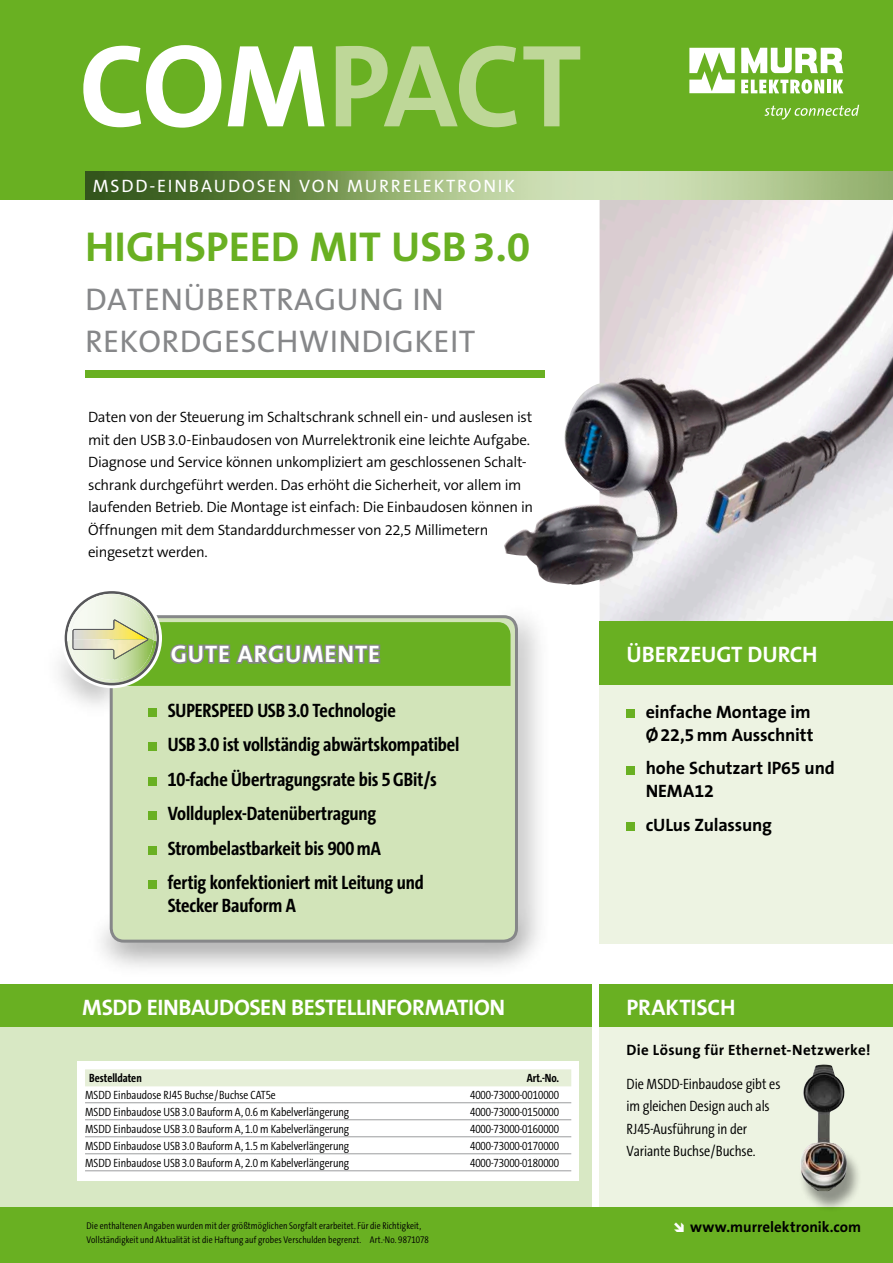
<style>
.page{position:relative;width:893px;height:1263px;background:#fff}
.page>*{position:absolute;margin:0;border:0;box-sizing:border-box;transform-origin:0 0}
.t1{font:700 42px "The Sans B7";color:#69b022}
.t2{font:31.5px/42px "The Sans B5 Plain";letter-spacing:.01em;color:#868789}
.t3{font:700 24px "The Sans B7";letter-spacing:.04em;color:#fff}
.t4{font:700 22.5px "The Sans B7";letter-spacing:-.015em;color:#fff}
.t5{font:700 19.5px/34.5px "The Sans Cd TF7";letter-spacing:-.005em;color:#000}
.t6{font:700 18px/22.5px "The Sans B7";letter-spacing:-.01em;color:#000}
.t7{font:18px "The Sans B5 Plain";letter-spacing:.1em;color:#fff}
.t8{font:300 15px/22.5px "The Sans B4";letter-spacing:-.02em;color:#000}
.t9{font:300 15px/22.5px "The Sans Cd TF4";letter-spacing:-.005em;color:#000}
.t10{font:700 15px "The Sans B7";letter-spacing:.02em;color:#000}
.t11{font:300 12px "The Sans Cd TF4";color:#000}
.t12{font:700 12px "The Sans Cd TF7";color:#000}
.t13{font:300 9.75px "The Sans Cd TF4";letter-spacing:.01em;color:#000}
</style>
<div class="page">
<img style="left:600px;top:199px;width:293px;height:422px">
<img style="left:504px;top:259px;width:373px;height:326px">
<div style="left:600px;top:629px;width:293px;height:315px;background:#edf3e2"></div>
<div style="left:600px;top:621px;width:293px;height:64px;background:#69b022"></div>
<div style="left:600px;top:993px;width:293px;height:270px;background:#edf3e2"></div>
<div style="left:0;top:1019px;width:591px;height:214px;background:#d8e8c4"></div>
<div style="left:0;top:0;width:893px;height:199px;background:#69b022"></div>
<img style="left:86px;top:172px;width:807px;height:27px">
<svg style="left:336px;top:46px;width:244px;height:81px"></svg>
<svg style="left:83px;top:45px;width:242px;height:83px"></svg>
<svg style="left:689px;top:48px;width:46px;height:45px"></svg>
<svg style="left:741px;top:79px;width:83px;height:15px"></svg>
<hr style="left:827px;top:80px;width:4px;height:13px;background:#fff">
<svg style="left:833px;top:80px;width:10px;height:13px"></svg>
<svg style="left:741px;top:48px;width:102px;height:25px"></svg>
<svg style="left:765px;top:105px;width:94px;height:15px"></svg>
<div style="left:0;top:984px;width:591px;height:43px;background:#69b022"></div>
<div style="left:85px;top:370px;width:459px;height:8px;background:#69b022"></div>
<div style="left:77px;top:1061px;width:502px;height:120px;background:#fff"></div>
<div style="left:0;top:1208px;width:893px;height:55px;background:#69b022"></div>
<div style="left:600px;top:984px;width:293px;height:43px;background:#69b022"></div>
<div style="left:85px;top:1069px;width:486px;height:17px;background:#e6efd8"></div>
<hr style="left:85px;top:1102px;width:486px;height:1px;background:#9c9d9f">
<hr style="left:85px;top:1119px;width:486px;height:1px;background:#9c9d9f">
<hr style="left:85px;top:1136px;width:486px;height:1px;background:#9c9d9f">
<hr style="left:85px;top:1153px;width:486px;height:1px;background:#9c9d9f">
<hr style="left:85px;top:1170px;width:486px;height:1px;background:#9c9d9f">
<div style="left:627px;top:709px;width:8px;height:9px;background:#69b022"></div>
<div style="left:627px;top:766px;width:8px;height:8px;background:#69b022"></div>
<div style="left:627px;top:822px;width:8px;height:8px;background:#69b022"></div>
<div style="left:26px;top:550px;width:516px;height:403px;background:#fff"></div>
<div style="left:37px;top:597px;width:519px;height:385px;background:#000;opacity:.5"></div>
<div style="left:111px;top:617px;width:405px;height:324px;background:#d2e4b9;border-radius:13px"></div>
<div style="left:110px;top:615px;width:408px;height:328px;border:3px solid #868789;border-radius:13px"></div>
<div style="left:149px;top:708px;width:8px;height:8px;background:#69b022"></div>
<div style="left:149px;top:742px;width:8px;height:9px;background:#69b022"></div>
<div style="left:149px;top:777px;width:8px;height:8px;background:#69b022"></div>
<div style="left:149px;top:811px;width:8px;height:9px;background:#69b022"></div>
<div style="left:149px;top:846px;width:8px;height:8px;background:#69b022"></div>
<div style="left:149px;top:880px;width:8px;height:9px;background:#69b022"></div>
<svg style="left:62px;top:591px;width:448px;height:97px"></svg>
<div style="left:798px;top:1147px;width:64px;height:65px;background:#000;opacity:.4"></div>
<img style="left:800px;top:1064px;width:47px;height:127px">
<p class="t7" style="left:93px;top:176px;width:424px">MSDD-EINBAUDOSEN VON MURRELEKTRONIK</p>
<h1 class="t1" style="left:85px;top:224px;width:447px">HIGHSPEED MIT USB 3.0</h1>
<h2 class="t2" style="left:85px;top:279px;width:392px">DATENÜBERTRAGUNG IN<br>REKORDGESCHWINDIGKEIT</h2>
<p class="t8" style="left:88px;top:406px;width:447px">Daten von der Steuerung im Schaltschrank schnell ein- und auslesen ist mit den USB3.0-Einbaudosen von Murrelektronik eine leichte Aufgabe.<br>Diagnose und Service können unkompliziert am geschlossenen Schalt&shy;schrank durchgeführt werden. Das erhöht die Sicherheit, vor allem im laufenden Betrieb. Die Montage ist einfach: Die Einbaudosen können in Öffnungen mit dem Standarddurchmesser von 22,5 Millimetern eingesetzt werden.</p>
<h3 class="t3" style="left:171px;top:641px;width:208px">Gute Argume nte</h3>
<h3 class="t5" style="left:168px;top:693px;width:293px">SUPERSPEED USB 3.0 Technologie<br>USB 3.0 ist vollständig abwärtskompatibel 10-fache Übertragungsrate bis 5GBit/s Vollduplex-Datenübertragung Strombelastbarkeit bis 900mA<br>fertig konfektioniert mit Leitung und</h3>
<h3 class="t5" style="left:168px;top:888px;width:130px">Stecker Bauform A</h3>
<h3 class="t4" style="left:82px;top:995px;width:425px">MSDD Einbaudose n Bestellinformation</h3>
<p class="t12" style="left:89px;top:1072px;width:54px">Bestelldaten</p>
<p class="t12" style="left:527px;top:1072px;width:34px">Art.-No.</p>
<p class="t11" style="left:85px;top:1089px;width:192px">MSDD Einbaudose RJ45 Buchse/Buchse CAT5e</p>
<p class="t11" style="left:470px;top:1089px;width:91px">4000-73000-0010000</p>
<p class="t11" style="left:85px;top:1106px;width:266px">MSDD Einbaudose USB 3.0 Bauform A, 0.6 m Kabelverlängerung</p>
<p class="t11" style="left:470px;top:1106px;width:91px">4000-73000-0150000</p>
<p class="t11" style="left:85px;top:1123px;width:266px">MSDD Einbaudose USB 3.0 Bauform A, 1.0 m Kabelverlängerung</p>
<p class="t11" style="left:470px;top:1123px;width:91px">4000-73000-0160000</p>
<p class="t11" style="left:85px;top:1140px;width:266px">MSDD Einbaudose USB 3.0 Bauform A, 1.5 m Kabelverlängerung</p>
<p class="t11" style="left:470px;top:1140px;width:91px">4000-73000-0170000</p>
<p class="t11" style="left:85px;top:1157px;width:266px">MSDD Einbaudose USB 3.0 Bauform A, 2.0 m Kabelverlängerung</p>
<p class="t11" style="left:470px;top:1157px;width:91px">4000-73000-0180000</p>
<h3 class="t4" style="left:627px;top:642px;width:189px">Überzeugt Durch</h3>
<p class="t6" style="left:646px;top:701px;width:169px">einfache Montage im<br>Ø22,5mm Ausschnitt</p>
<p class="t6" style="left:646px;top:757px;width:191px">hohe Schutzart IP65 und<br>NEMA12</p>
<p class="t6" style="left:646px;top:814px;width:128px">cULus Zulassung</p>
<h3 class="t4" style="left:627px;top:996px;width:107px">Praktisch</h3>
<p class="t10" style="left:627px;top:1042px;width:246px">Die Lösung für Ethernet-Netzwerke!</p>
<p class="t9" style="left:627px;top:1073px;width:155px">Die MSDD-Einbaudose gibt es im gleichen Design auch als<br>RJ45-Ausführung in der<br>Variante Buchse/Buchse.</p>
<p class="t13" style="left:87px;top:1221px;width:336px">Die enthaltenen Angaben wurden mit der größtmöglichen Sorgfalt erarbeitet. Für die Richtigkeit,</p>
<p class="t10" style="left:690px;top:1218px;width:173px">www.murrelektronik.com</p>
<p class="t13" style="left:87px;top:1235px;width:344px">Vollständigkeit und Aktualität ist die Haftung auf grobes Verschulden begrenzt. Art.-No. 9871078</p>
</div>
